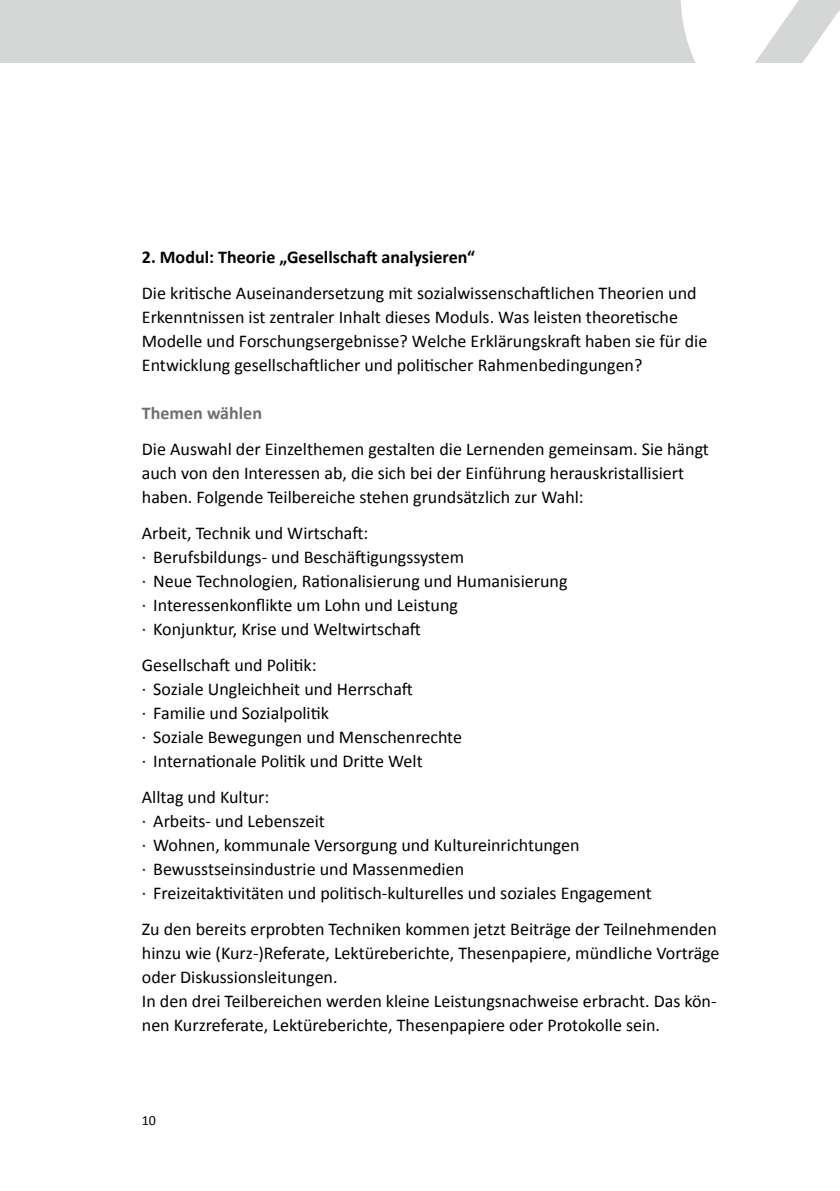
<style>
.page{position:relative;width:840px;height:1191px;background:#fff}
.page>*{position:absolute;margin:0;border:0;box-sizing:border-box;transform-origin:0 0}
.t1{font:18px/24px "Calibri";color:#000}
.t2{font:700 18px "Calibri";color:#000}
.t3{font:700 18px "Calibri";color:#6f6f6e}
.t4{font:14px "Calibri";color:#000}
</style>
<div class="page">
<div style="left:0;top:0;width:839px;height:62px;background:#d5d6d6"></div>
<svg style="left:664px;top:0;width:175px;height:63px"></svg>
<p class="t2" style="left:142px;top:244px;width:334px">2. Modul: Theorie „Gesellschaft analysieren“</p>
<p class="t1" style="left:142px;top:280px;width:566px">Die kritische Auseinandersetzung mit sozialwissenschaftlichen Theorien und Erkenntnissen ist zentraler Inhalt dieses Moduls. Was leisten theoretische Modelle und Forschungsergebnisse? Welche Erklärungskraft haben sie für die Entwicklung gesellschaftlicher und politischer Rahmenbedingungen?</p>
<p class="t3" style="left:142px;top:400px;width:121px">Themen wählen</p>
<p class="t1" style="left:142px;top:436px;width:568px">Die Auswahl der Einzelthemen gestalten die Lernenden gemeinsam. Sie hängt auch von den Interessen ab, die sich bei der Einführung herauskristallisiert haben. Folgende Teilbereiche stehen grundsätzlich zur Wahl:</p>
<p class="t1" style="left:142px;top:520px;width:427px">Arbeit, Technik und Wirtschaft:<br>· Berufsbildungs- und Beschäftigungssystem<br>· Neue Technologien, Rationalisierung und Humanisierung · Interessenkonflikte um Lohn und Leistung<br>· Konjunktur, Krise und Weltwirtschaft</p>
<p class="t1" style="left:142px;top:652px;width:321px">Gesellschaft und Politik:<br>· Soziale Ungleichheit und Herrschaft<br>· Familie und Sozialpolitik<br>· Soziale Bewegungen und Menschenrechte · Internationale Politik und Dritte Welt</p>
<p class="t1" style="left:142px;top:784px;width:511px">Alltag und Kultur:<br>· Arbeits- und Lebenszeit<br>· Wohnen, kommunale Versorgung und Kultureinrichtungen<br>· Bewusstseinsindustrie und Massenmedien<br>· Freizeitaktivitäten und politisch-kulturelles und soziales Engagement</p>
<p class="t1" style="left:142px;top:916px;width:579px">Zu den bereits erprobten Techniken kommen jetzt Beiträge der Teilnehmenden hinzu wie (Kurz-)Referate, Lektüreberichte, Thesenpapiere, mündliche Vorträge oder Diskussionsleitungen.<br>In den drei Teilbereichen werden kleine Leistungsnachweise erbracht. Das kön&shy;nen Kurzreferate, Lektüreberichte, Thesenpapiere oder Protokolle sein.</p>
<p class="t4" style="left:142px;top:1110px;width:16px">10</p>
</div>
